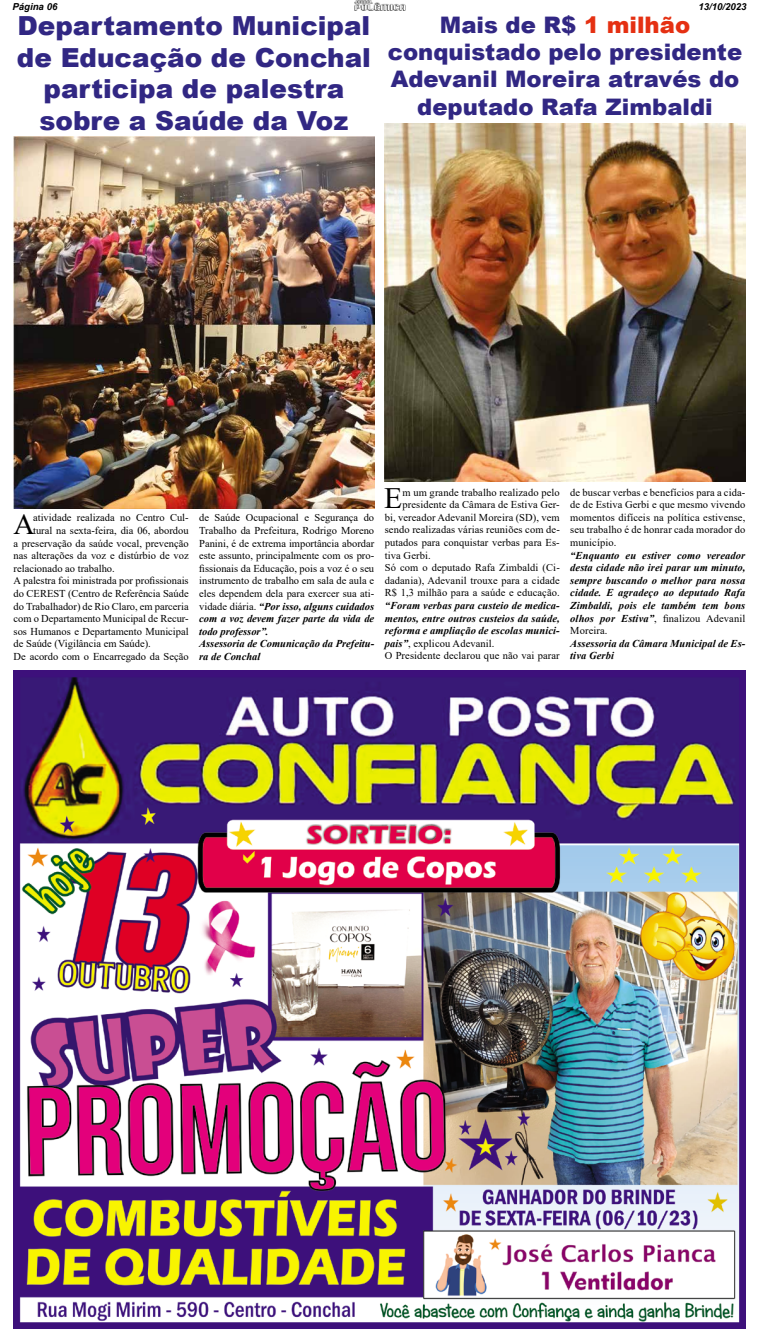
<style>
.page{position:relative;width:759px;height:1342px;background:#fff}
.page>*{position:absolute;margin:0;border:0;box-sizing:border-box;transform-origin:0 0}
.t1{font:29.49px "Times New Roman";color:#000}
.t2{font:900 26.25px/31.5px "Arial";color:#312783;text-align:center}
.t3{font:900 22.75px/27.3px "Arial";color:#312783;text-align:center}
.t4{font:10.5px/12.6px "Times New Roman";color:#000}
.t5{font:italic 700 10.5px/12.6px "Times New Roman";letter-spacing:.01em;color:#000}
.t6{font:italic 700 9.62px "Arial";color:#000}
.s1{color:#e53012}
.s2{font-weight:700;font-style:italic}
.s3{font-weight:400;font-style:normal}
</style>
<div class="page">
<img style="left:354px;top:1px;width:51px;height:10px">
<img style="left:14px;top:671px;width:731px;height:657px">
<img style="left:14px;top:137px;width:360px;height:372px">
<img style="left:385px;top:124px;width:360px;height:357px">
<p class="t6" style="left:12px;top:0;width:46px">Página 06</p>
<p class="t6" style="left:698px;top:0;width:50px">13/10/2023</p>
<h2 class="t2" style="left:17px;top:9px;width:356px">Departamento Municipal de Educação de Conchal participa de palestra sobre a Saúde da Voz</h2>
<h3 class="t3" style="left:388px;top:10px;width:356px">Mais de R$ <span class="s1">1 milhão </span>conquistado pelo presidente<br>Adevanil Moreira através do deputado Rafa Zimbaldi</h3>
<h1 class="t1" style="left:13px;top:503px;width:23px">A</h1>
<p class="t4" style="left:33px;top:511px;width:157px">atividade realizada no Centro Cul-</p>
<p class="t4" style="left:33px;top:524px;width:157px">tural na sexta-feira, dia 06, abordou</p>
<p class="t4" style="left:14px;top:536px;width:177px">a preservação da saúde vocal, prevenção</p>
<p class="t4" style="left:14px;top:549px;width:177px">nas alterações da voz e distúrbio de voz</p>
<p class="t4" style="left:14px;top:562px;width:103px">relacionado ao trabalho.</p>
<p class="t4" style="left:14px;top:574px;width:177px">A palestra foi ministrada por profissionais</p>
<p class="t4" style="left:14px;top:587px;width:177px">do CEREST (Centro de Referência Saúde</p>
<p class="t4" style="left:14px;top:599px;width:177px">do Trabalhador) de Rio Claro, em parceria</p>
<p class="t4" style="left:14px;top:612px;width:177px">com o Departamento Municipal de Recur-</p>
<p class="t4" style="left:14px;top:625px;width:177px">sos Humanos e Departamento Municipal</p>
<p class="t4" style="left:14px;top:637px;width:139px">de Saúde (Vigilância em Saúde).</p>
<p class="t4" style="left:14px;top:650px;width:177px">De acordo com o Encarregado da Seção</p>
<p class="t4" style="left:199px;top:511px;width:177px">de Saúde Ocupacional e Segurança do Trabalho da Prefeitura, Rodrigo Moreno Panini, é de extrema importância abordar este assunto, principalmente com os pro&shy;fissionais da Educação, pois a voz é o seu instrumento de trabalho em sala de aula e eles dependem dela para exercer sua ati&shy;vidade diária. <span class="s2">“Por isso, alguns cuidados com a voz devem fazer parte da vida de todo professor”.<br>Assessoria de Comunicação da Prefeitu&shy;ra de Conchal</span></p>
<h1 class="t1" style="left:384px;top:477px;width:20px">E</h1>
<p class="t4" style="left:402px;top:485px;width:159px">m um grande trabalho realizado pelo</p>
<p class="t4" style="left:402px;top:498px;width:159px">presidente da Câmara de Estiva Ger-</p>
<p class="t4" style="left:385px;top:511px;width:177px">bi, vereador Adevanil Moreira (SD), vem</p>
<p class="t4" style="left:385px;top:523px;width:177px">sendo realizadas várias reuniões com de-</p>
<p class="t4" style="left:385px;top:536px;width:177px">putados para conquistar verbas para Es-</p>
<p class="t4" style="left:385px;top:548px;width:47px">tiva Gerbi.</p>
<p class="t4" style="left:385px;top:561px;width:177px">Só com o deputado Rafa Zimbaldi (Ci-</p>
<p class="t4" style="left:385px;top:574px;width:177px">dadania), Adevanil trouxe para a cidade</p>
<p class="t4" style="left:385px;top:586px;width:177px">R$ 1,3 milhão para a saúde e educação.</p>
<p class="t5" style="left:385px;top:599px;width:177px">“Foram verbas para custeio de medica&shy;mentos, entre outros custeios da saúde, reforma e ampliação de escolas munici&shy;pais”<span class="s3">, explicou Adevanil.<br>O Presidente declarou que não vai parar</span></p>
<p class="t4" style="left:570px;top:485px;width:177px;text-align:justify">de buscar verbas e benefícios para a cida&shy;de de Estiva Gerbi e que mesmo vivendo momentos difíceis na política estivense, seu trabalho é de honrar cada morador do município.</p>
<p class="t5" style="left:570px;top:548px;width:177px;text-align:justify">“Enquanto eu estiver como vereador desta cidade não irei parar um minuto, sempre buscando o melhor para nossa cidade. E agradeço ao deputado Rafa Zimbaldi, pois ele também tem bons olhos por Estiva”<span class="s3">, finalizou Adevanil Moreira.</span></p>
<p class="t5" style="left:570px;top:637px;width:177px">Assessoria da Câmara Municipal de Es&shy;tiva Gerbi</p>
</div>
